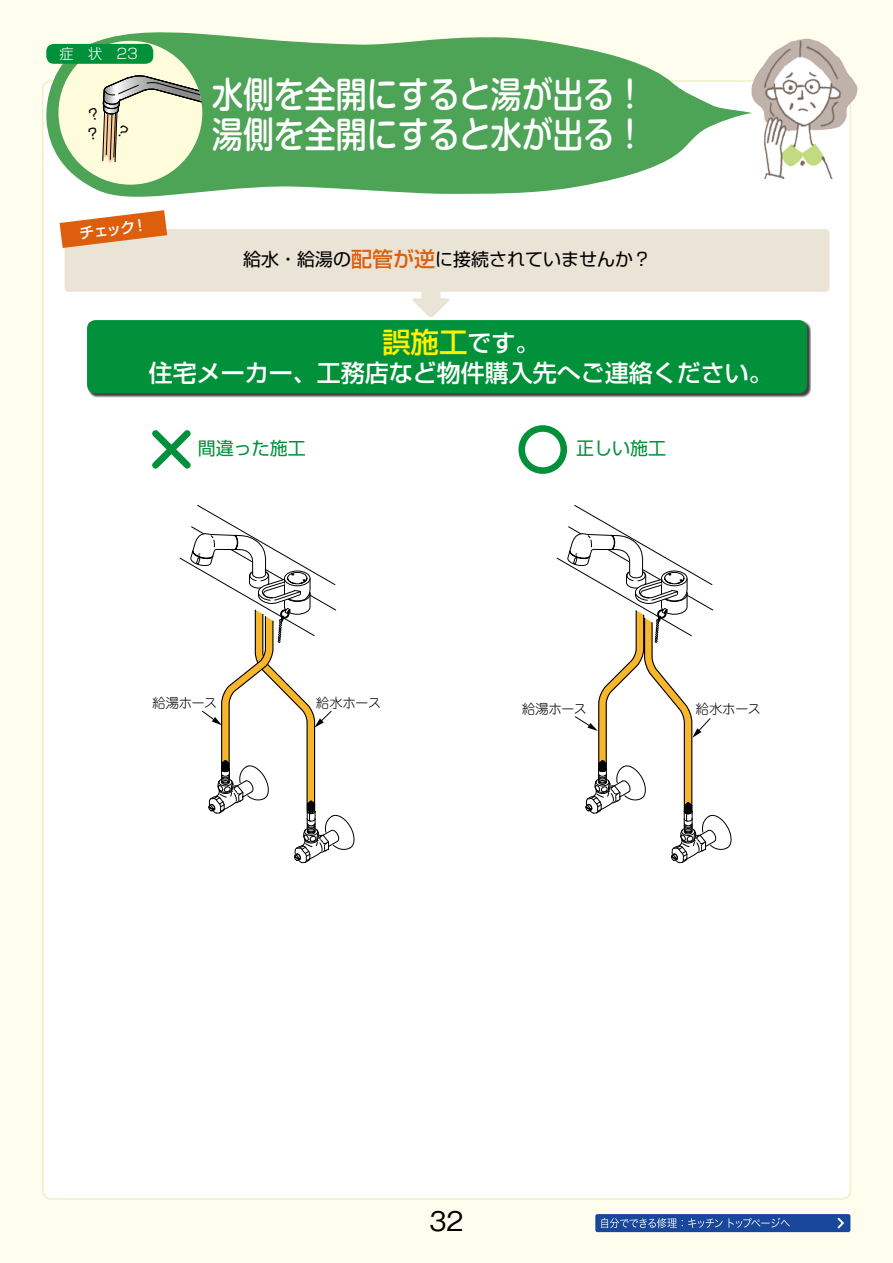
<style>
.page{position:relative;width:893px;height:1263px;background:#fffeee}
.page>*{position:absolute;margin:0;border:0;box-sizing:border-box;transform-origin:0 0}
.t1{font:500 36px/40.5px "Shin M Go Pro";color:#fff;scale:.86 1}
.t2{font:500 28.5px "Shin Go Pro";color:#fff100}
.t3{font:500 27px "Gothic BBB Pro";color:#000}
.t4{font:500 24px "Shin Go Pro";color:#fff}
.t5{font:18px "Shin Go Pro";color:#000}
.t6{font:18px "Shin Go Pro Regular 90 msp RKSJ H";color:#00913a}
.t7{font:500 15px "Shin Go Pro";color:#fff}
.t8{font:300 14.25px "Shin Go Pro";color:#fff}
.t9{font:13.5px "Jun 101 Pro Light 90 msp RKSJ H";letter-spacing:-.04em;color:#000}
.s1{font-weight:500;font-size:21px;color:#dd5f0d}
.s2{font-size:24px;color:#fff}
</style>
<div class="page">
<div style="left:43px;top:81px;width:807px;height:1118px;background:#fff;border-radius:9px"></div>
<img style="left:752px;top:38px;width:106px;height:141px">
<div style="left:595px;top:1214px;width:255px;height:18px;background:#19479c;border-radius:2px"></div>
<svg style="left:837px;top:1217px;width:7px;height:12px"></svg>
<svg style="left:601px;top:1218px;width:189px;height:10px"></svg>
<svg style="left:44px;top:32px;width:708px;height:165px;fill:#4da356"></svg>
<div style="left:58px;top:41px;width:144px;height:144px;background:#fffcdb;border-radius:50%"></div>
<svg style="left:152px;top:430px;width:39px;height:39px"></svg>
<svg style="left:518px;top:425px;width:49px;height:49px"></svg>
<svg style="left:556px;top:505px;width:175px;height:359px"></svg>
<svg style="left:179px;top:505px;width:175px;height:359px"></svg>
<div style="left:65px;top:229px;width:765px;height:63px;background:#eae4d6;border-radius:4px"></div>
<div style="left:421px;top:277px;width:19px;height:27px;background:#eae4d6;border-radius:4px"></div>
<svg style="left:412px;top:298px;width:38px;height:19px"></svg>
<div style="left:87px;top:320px;width:724px;height:78px;background:#000;opacity:.75"></div>
<div style="left:87px;top:320px;width:720px;height:73px;background:#00913a;border-radius:9px"></div>
<div style="left:46px;top:44px;width:107px;height:20px;background:#00913a;border-radius:8px"></div>
<svg style="left:60px;top:210px;width:107px;height:38px"></svg>
<svg style="left:88px;top:41px;width:114px;height:122px"></svg>
<p class="t8" style="left:60px;top:42px;width:80px">症　状　23</p>
<p class="t7" style="left:78px;top:221px;width:70px;rotate:-7deg">チェック！</p>
<p class="t1" style="left:212px;top:69px;width:506px">水側を全開にすると湯が出る！湯側を全開にすると水が出る！</p>
<p class="t5" style="left:243px;top:245px;width:409px">給水・給湯の<span class="s1">配管が逆</span>に接続されていませんか？</p>
<p class="t2" style="left:382px;top:319px;width:159px">誤施工<span class="s2">です。</span></p>
<p class="t4" style="left:149px;top:353px;width:625px">住宅メーカー、工務店など物件購入先へご連絡ください。</p>
<p class="t6" style="left:198px;top:433px;width:109px">間違った施工</p>
<p class="t6" style="left:576px;top:433px;width:91px">正しい施工</p>
<p class="t9" style="left:152px;top:692px;width:67px">給湯ホース</p>
<p class="t9" style="left:316px;top:692px;width:67px">給水ホース</p>
<p class="t9" style="left:522px;top:698px;width:67px">給湯ホース</p>
<p class="t9" style="left:696px;top:698px;width:67px">給水ホース</p>
<p class="t3" style="left:429px;top:1199px;width:36px">32</p>
</div>
